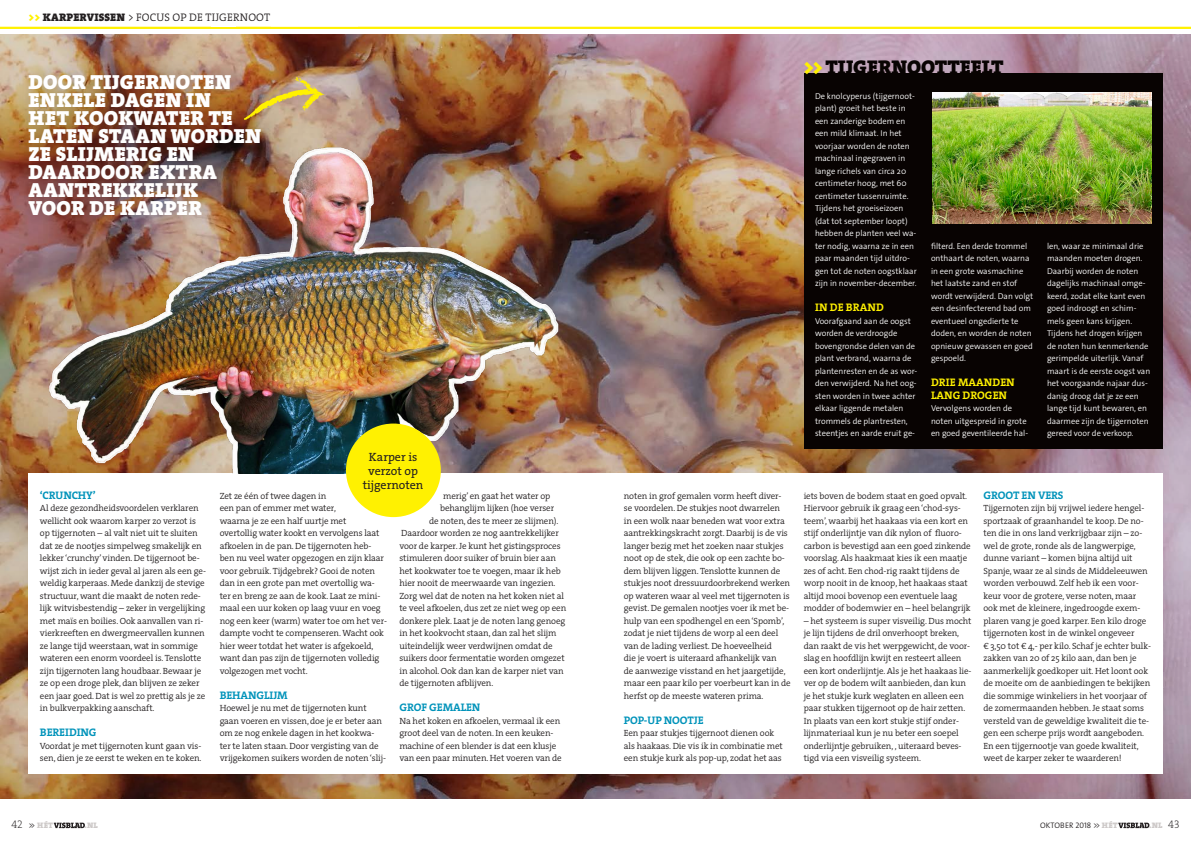
<style>
.page{position:relative;width:1191px;height:842px;background:#fff}
.page>*{position:absolute;margin:0;border:0;box-sizing:border-box;transform-origin:0 0}
.t1{font:20.5px/18px "The Serif HP9 Blk";letter-spacing:.015em;color:#fff}
.t2{font:20px "The Serif HP9 Blk";color:#080302}
.t3{font:12px/14px "The Serif HP5 Plain";color:#231f20;text-align:center}
.t4{font:11px "The Serif HP7 Bld";letter-spacing:-.01em;color:#0093ba}
.t5{font:11px "The Serif HP4 Se Lig";letter-spacing:.015em;color:#231f20}
.t6{font:11px/12.5px "The Serif HP7 Bld";color:#fff101}
.t7{font:9px/12.5px "The Serif HP4 Se Lig";letter-spacing:-.01em;color:#231f20}
.t8{font:300 8.5px/12.5px "The Sans Os F";color:#fff}
.t9{font:300 8px "The Sans Os F";letter-spacing:.015em;color:#231f20}
.t10{font:8px "The Serif HP9 Blk";letter-spacing:.03em;color:#cdc9c8}
.s1{font-family:"The Serif HP9 Blk";color:#fff101}
.s2{font-family:"The Serif HP9 Blk"}
.s3{color:#fff101}
.s4{font-family:"The Serif HP2 Ex Lig";font-size:11px;color:#231f20}
.s5{font-family:"The Sans Os F";font-weight:300;color:#231f20}
.s6{font-family:"The Serif HP9 Blk";font-weight:400;color:#cdc9c8}
</style>
<div class="page">
<img style="left:0;top:34px;width:1191px;height:764px">
<hr style="left:0;top:27px;width:1191px;height:2px;background:#fff101">
<svg style="left:54px;top:822px;width:31px;height:6px"></svg>
<svg style="left:1118px;top:822px;width:31px;height:6px"></svg>
<div style="left:28px;top:474px;width:1134px;height:300px;background:#fff"></div>
<div style="left:803px;top:74px;width:359px;height:374px;background:#080302"></div>
<img style="left:932px;top:93px;width:219px;height:131px">
<div style="left:17px;top:62px;width:256px;height:165px;background:#231f20;opacity:.23"></div>
<img style="left:244px;top:77px;width:80px;height:35px">
<img style="left:49px;top:112px;width:541px;height:362px">
<div style="left:346px;top:424px;width:95px;height:93px;background:#fff101;border-radius:50%"></div>
<p class="t5" style="left:28px;top:10px;width:243px"><span class="s1">&gt;&gt;</span> <span class="s2">KARPERVISSEN</span> &gt; FOCUS OP DE TIJGERNOOT</p>
<h1 class="t1" style="left:28px;top:72px;width:234px">DOOR TIJGERNOTEN<br>ENKELE DAGEN IN<br>HET KOOKWATER TE<br>LATEN STAAN WORDEN<br>ZE SLIJMERIG EN<br>DAARDOOR EXTRA<br>AANTREKKELIJK<br>VOOR DE KARPER</h1>
<p class="t4" style="left:40px;top:487px;width:57px">‘CRUNCHY’</p>
<p class="t7" style="left:40px;top:502px;width:168px">Al deze gezondheidsvoordelen verklaren wellicht ook waarom karper zo verzot is op tijgernoten – al valt niet uit te sluiten dat ze de nootjes simpelweg smakelijk en lekker ‘crunchy’ vinden. De tijgernoot be&shy;wijst zich in ieder geval al jaren als een ge&shy;weldig karperaas. Mede dankzij de stevige structuur, want die maakt de noten rede&shy;lijk witvisbestendig – zeker in vergelijking met maïs en boilies. Ook aanvallen van ri&shy;vierkreeften en dwergmeervallen kunnen ze lange tijd weerstaan, wat in sommige wateren een enorm voordeel is. Tenslotte zijn tijgernoten lang houdbaar. Bewaar je ze op een droge plek, dan blijven ze zeker een jaar goed. Dat is wel zo prettig als je ze in bulkverpakking aanschaft.</p>
<p class="t4" style="left:40px;top:725px;width:58px">BEREIDING</p>
<p class="t7" style="left:40px;top:739px;width:163px">Voordat je met tijgernoten kunt gaan vis&shy;sen, dien je ze eerst te weken en te koken.</p>
<h3 class="t3" style="left:363px;top:450px;width:62px">Karper is verzot op tijgernoten</h3>
<p class="t7" style="left:443px;top:489px;width:109px">merig’ en gaat het water op</p>
<p class="t7" style="left:440px;top:502px;width:116px">behanglijm lijken (hoe verser</p>
<p class="t7" style="left:429px;top:514px;width:131px">de noten, des te meer ze slijmen).</p>
<p class="t7" style="left:401px;top:527px;width:159px">Daardoor worden ze nog aantrekkelijker</p>
<p class="t7" style="left:399px;top:539px;width:163px">voor de karper. Je kunt het gistingsproces</p>
<p class="t7" style="left:399px;top:552px;width:158px">stimuleren door suiker of bruin bier aan</p>
<p class="t7" style="left:399px;top:564px;width:163px">het kookwater toe te voegen, maar ik heb</p>
<p class="t7" style="left:399px;top:577px;width:158px">hier nooit de meerwaarde van ingezien.</p>
<p class="t7" style="left:399px;top:589px;width:166px">Zorg wel dat de noten na het koken niet al</p>
<p class="t7" style="left:399px;top:602px;width:168px">te veel afkoelen, dus zet ze niet weg op een</p>
<p class="t7" style="left:399px;top:614px;width:167px">donkere plek. Laat je de noten lang genoeg</p>
<p class="t7" style="left:399px;top:627px;width:158px">in het kookvocht staan, dan zal het slijm</p>
<p class="t7" style="left:399px;top:639px;width:155px">uiteindelijk weer verdwijnen omdat de</p>
<p class="t7" style="left:399px;top:652px;width:167px">suikers door fermentatie worden omgezet</p>
<p class="t7" style="left:399px;top:664px;width:166px">in alcohol. Ook dan kan de karper niet van</p>
<p class="t7" style="left:399px;top:677px;width:95px">de tijgernoten afblijven.</p>
<p class="t4" style="left:399px;top:700px;width:82px">GROF GEMALEN</p>
<p class="t7" style="left:399px;top:714px;width:164px">Na het koken en afkoelen, vermaal ik een groot deel van de noten. In een keuken&shy;machine of een blender is dat een klusje van een paar minuten. Het voeren van de</p>
<p class="t7" style="left:220px;top:489px;width:169px">Zet ze één of twee dagen in<br>een pan of emmer met water,<br>waarna je ze een half uurtje met<br>overtollig water kookt en vervolgens laat afkoelen in de pan. De tijgernoten heb&shy;ben nu veel water opgezogen en zijn klaar voor gebruik. Tijdgebrek? Gooi de noten dan in een grote pan met overtollig wa&shy;ter en breng ze aan de kook. Laat ze mini&shy;maal een uur koken op laag vuur en voeg nog een keer (warm) water toe om het ver&shy;dampte vocht te compenseren. Wacht ook hier weer totdat het water is afgekoeld, want dan pas zijn de tijgernoten volledig volgezogen met vocht.</p>
<p class="t4" style="left:220px;top:687px;width:69px">BEHANGLIJM</p>
<p class="t7" style="left:220px;top:702px;width:168px">Hoewel je nu met de tijgernoten kunt gaan voeren en vissen, doe je er beter aan om ze nog enkele dagen in het kookwa&shy;ter te laten staan. Door vergisting van de vrijgekomen suikers worden de noten ‘slij-</p>
<h2 class="t2" style="left:803px;top:53px;width:202px"><span class="s3">&gt;&gt;</span>TIJGERNOOTTEELT</h2>
<p class="t8" style="left:815px;top:89px;width:103px">De knolcyperus (tijgernoot&shy;plant) groeit het beste in een zanderige bodem en een mild klimaat. In het voorjaar worden de noten machinaal ingegraven in lange richels van circa 20 centimeter hoog, met 60 centimeter tussenruimte.<br>Tijdens het groeiseizoen (dat tot september loopt) hebben de planten veel wa&shy;ter nodig, waarna ze in een paar maanden tijd uitdro&shy;gen tot de noten oogstklaar zijn in november-december.</p>
<p class="t6" style="left:815px;top:301px;width:70px">IN DE BRAND</p>
<p class="t8" style="left:815px;top:314px;width:104px">Voorafgaand aan de oogst worden de verdroogde bovengrondse delen van de plant verbrand, waarna de plantenresten en de as wor&shy;den verwijderd. Na het oog&shy;sten worden in twee achter elkaar liggende metalen trommels de plantresten, steentjes en aarde eruit ge-</p>
<p class="t8" style="left:931px;top:239px;width:104px">filterd. Een derde trommel onthaart de noten, waarna in een grote wasmachine het laatste zand en stof wordt verwijderd. Dan volgt een desinfecterend bad om eventueel ongedierte te doden, en worden de noten opnieuw gewassen en goed gespoeld.</p>
<p class="t6" style="left:931px;top:376px;width:85px">DRIE MAANDEN<br>LANG DROGEN</p>
<p class="t8" style="left:931px;top:402px;width:99px">Vervolgens worden de noten uitgespreid in grote en goed geventileerde hal-</p>
<p class="t8" style="left:1047px;top:239px;width:105px">len, waar ze minimaal drie maanden moeten drogen.<br>Daarbij worden de noten dagelijks machinaal omge&shy;keerd, zodat elke kant even goed indroogt en schim&shy;mels geen kans krijgen.<br>Tijdens het drogen krijgen de noten hun kenmerkende gerimpelde uiterlijk. Vanaf maart is de eerste oogst van het voorgaande najaar dus&shy;danig droog dat je ze een lange tijd kunt bewaren, en daarmee zijn de tijgernoten gereed voor de verkoop.</p>
<p class="t7" style="left:624px;top:489px;width:168px">noten in grof gemalen vorm heeft diver&shy;se voordelen. De stukjes noot dwarrelen<br>in een wolk naar beneden wat voor extra aantrekkingskracht zorgt. Daarbij is de vis langer bezig met het zoeken naar stukjes noot op de stek, die ook op een zachte bo&shy;dem blijven liggen. Tenslotte kunnen de stukjes noot dressuurdoorbrekend werken op wateren waar al veel met tijgernoten is gevist. De gemalen nootjes voer ik met be&shy;hulp van een spodhengel en een ‘Spomb’, zodat je niet tijdens de worp al een deel van de lading verliest. De hoeveelheid<br>die je voert is uiteraard afhankelijk van<br>de aanwezige visstand en het jaargetijde, maar een paar kilo per voerbeurt kan in de herfst op de meeste wateren prima.</p>
<p class="t4" style="left:624px;top:712px;width:81px">POP-UP NOOTJE</p>
<p class="t7" style="left:624px;top:727px;width:160px">Een paar stukjes tijgernoot dienen ook als haakaas. Die vis ik in combinatie met een stukje kurk als pop-up, zodat het aas</p>
<p class="t7" style="left:803px;top:489px;width:169px">iets boven de bodem staat en goed opvalt.<br>Hiervoor gebruik ik graag een ‘chod-sys&shy;teem’, waarbij het haakaas via een kort en stijf onderlijntje van dik nylon of fluoro&shy;carbon is bevestigd aan een goed zinkende voorslag. Als haakmaat kies ik een maatje zes of acht. Een chod-rig raakt tijdens de worp nooit in de knoop, het haakaas staat altijd mooi bovenop een eventuele laag modder of bodemwier en – heel belangrijk</p>
<p class="t7" style="left:803px;top:614px;width:169px">– het systeem is super visveilig. Dus mocht je lijn tijdens de dril onverhoopt breken, dan raakt de vis het werpgewicht, de voor&shy;slag en hoofdlijn kwijt en resteert alleen een kort onderlijntje. Als je het haakaas lie&shy;ver op de bodem wilt aanbieden, dan kun je het stukje kurk weglaten en alleen een paar stukken tijgernoot op de hair zetten.<br>In plaats van een kort stukje stijf onder&shy;lijnmateriaal kun je nu beter een soepel onderlijntje gebruiken, , uiteraard beves&shy;tigd via een visveilig systeem.</p>
<p class="t4" style="left:983px;top:487px;width:82px">GROOT EN VERS</p>
<p class="t7" style="left:983px;top:502px;width:169px">Tijgernoten zijn bij vrijwel iedere hengel&shy;sportzaak of graanhandel te koop. De no&shy;ten die in ons land verkrijgbaar zijn – zo&shy;wel de grote, ronde als de langwerpige, dunne variant – komen bijna altijd uit Spanje, waar ze al sinds de Middeleeuwen worden verbouwd. Zelf heb ik een voor&shy;keur voor de grotere, verse noten, maar ook met de kleinere, ingedroogde exem&shy;plaren vang je goed karper. Een kilo droge tijgernoten kost in de winkel ongeveer<br>€ 3,50 tot € 4,- per kilo. Schaf je echter bulk&shy;zakken van 20 of 25 kilo aan, dan ben je aanmerkelijk goedkoper uit. Het loont ook de moeite om de aanbiedingen te bekijken die sommige winkeliers in het voorjaar of de zomermaanden hebben. Je staat soms versteld van de geweldige kwaliteit die te&shy;gen een scherpe prijs wordt aangeboden.<br>En een tijgernootje van goede kwaliteit, weet de karper zeker te waarderen!</p>
<p class="t10" style="left:11px;top:820px;width:43px"><span class="s4">42</span> <span class="s5">&gt;&gt;</span> HÉT</p>
<p class="t10" style="left:85px;top:820px;width:15px">.NL</p>
<p class="t9" style="left:1040px;top:820px;width:79px">OKTOBER 2018 &gt;&gt; <span class="s6">HÉT</span></p>
<p class="t10" style="left:1149px;top:820px;width:32px">.NL <span class="s4">43</span></p>
</div>
